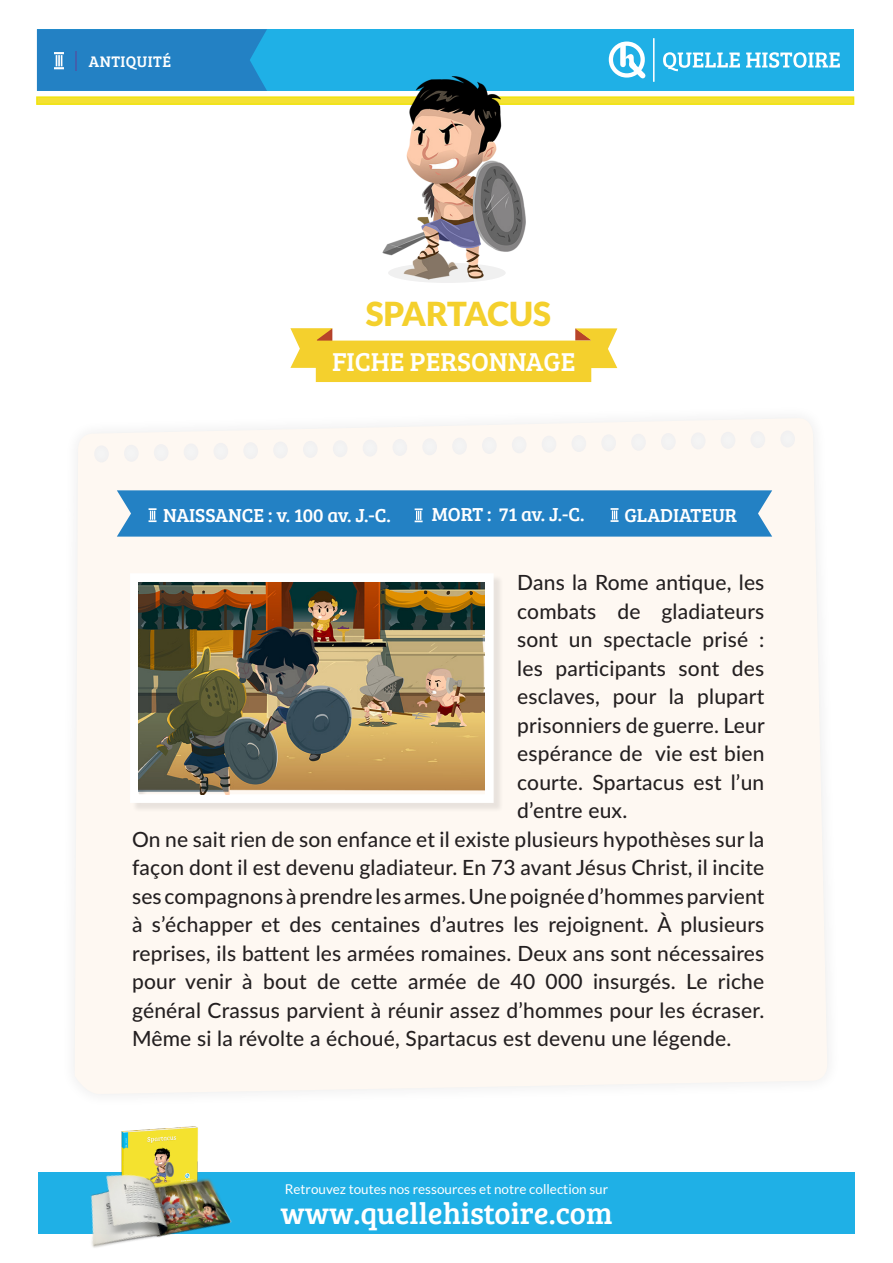
<style>
.page{position:relative;width:893px;height:1263px;background:#fff}
.page>*{position:absolute;margin:0;border:0;box-sizing:border-box;transform-origin:0 0}
.t1{font:900 33px "Lato";letter-spacing:-.015em;color:#f4d02d}
.t2{font:30.6px "Bree Serif";color:#fff}
.t3{font:26.7px "Bree Serif";color:#fff}
.t4{font:500 21px/28.5px "Lato";letter-spacing:.01em;color:#231f20;text-align:justify}
.t5{font:19.5px "Bree Serif";color:#fff}
.t6{font:15.75px "Bree Serif";letter-spacing:.03em;color:#fff}
.t7{font:13.5px "Lato";color:#fff}
</style>
<div class="page">
<div style="left:38px;top:1172px;width:817px;height:62px;background:#1fb0e6"></div>
<div style="left:36px;top:96px;width:818px;height:9px;background:#f4e132;border:2px solid #f0e30f"></div>
<div style="left:37px;top:29px;width:816px;height:62px;background:#1fb0e6"></div>
<div style="left:37px;top:29px;width:230px;height:62px;background:#2381c4"></div>
<div style="left:75px;top:418px;width:753px;height:676px;background:#fef8f2"></div>
<img style="left:372px;top:76px;width:166px;height:207px">
<svg style="left:290px;top:328px;width:327px;height:54px"></svg>
<div style="left:132px;top:575px;width:371px;height:238px;background:#231f20;opacity:.1"></div>
<svg style="left:117px;top:490px;width:655px;height:47px;background:#2c86c6"></svg>
<svg style="left:663px;top:52px;width:177px;height:19px"></svg>
<svg style="left:608px;top:41px;width:38px;height:38px"></svg>
<hr style="left:653px;top:38px;width:2px;height:44px;background:#fff">
<img style="left:139px;top:582px;width:346px;height:212px">
<img style="left:155px;top:1126px;width:43px;height:3px">
<img style="left:90px;top:1129px;width:142px;height:119px">
<p class="t6" style="left:89px;top:50px;width:84px">ANTIQUITÉ</p>
<p class="t1" style="left:366px;top:295px;width:187px">SPARTACUS</p>
<p class="t3" style="left:332px;top:342px;width:245px">FICHE PERSONNAGE</p>
<p class="t5" style="left:163px;top:501px;width:229px">NAISSANCE : v. 100 av. J.-C.</p>
<p class="t5" style="left:432px;top:500px;width:154px">MORT : 71 av. J.-C.</p>
<p class="t5" style="left:624px;top:501px;width:114px">GLADIATEUR</p>
<p class="t4" style="left:517px;top:567px;width:249px">Dans la Rome antique, les combats de gladiateurs sont un spectacle prisé : les participants sont des esclaves, pour la plupart prisonniers de guerre. Leur espérance de vie est bien courte. Spartacus est l’un d’entre eux.</p>
<p class="t4" style="left:132px;top:824px;width:634px">On ne sait rien de son enfance et il existe plusieurs hypothèses sur la façon dont il est devenu gladiateur. En 73 avant Jésus Christ, il incite ses compagnons à prendre les armes. Une poignée d’hommes parvient à s’échapper et des centaines d’autres les rejoignent. À plusieurs reprises, ils battent les armées romaines. Deux ans sont nécessaires pour venir à bout de cette armée de 40 000 insurgés. Le riche général Crassus parvient à réunir assez d’hommes pour les écraser.<br>Même si la révolte a échoué, Spartacus est devenu une légende.</p>
<p class="t7" style="left:285px;top:1181px;width:325px">Retrouvez toutes nos ressources et notre collection sur</p>
<p class="t2" style="left:280px;top:1191px;width:334px">www.quellehistoire.com</p>
</div>
